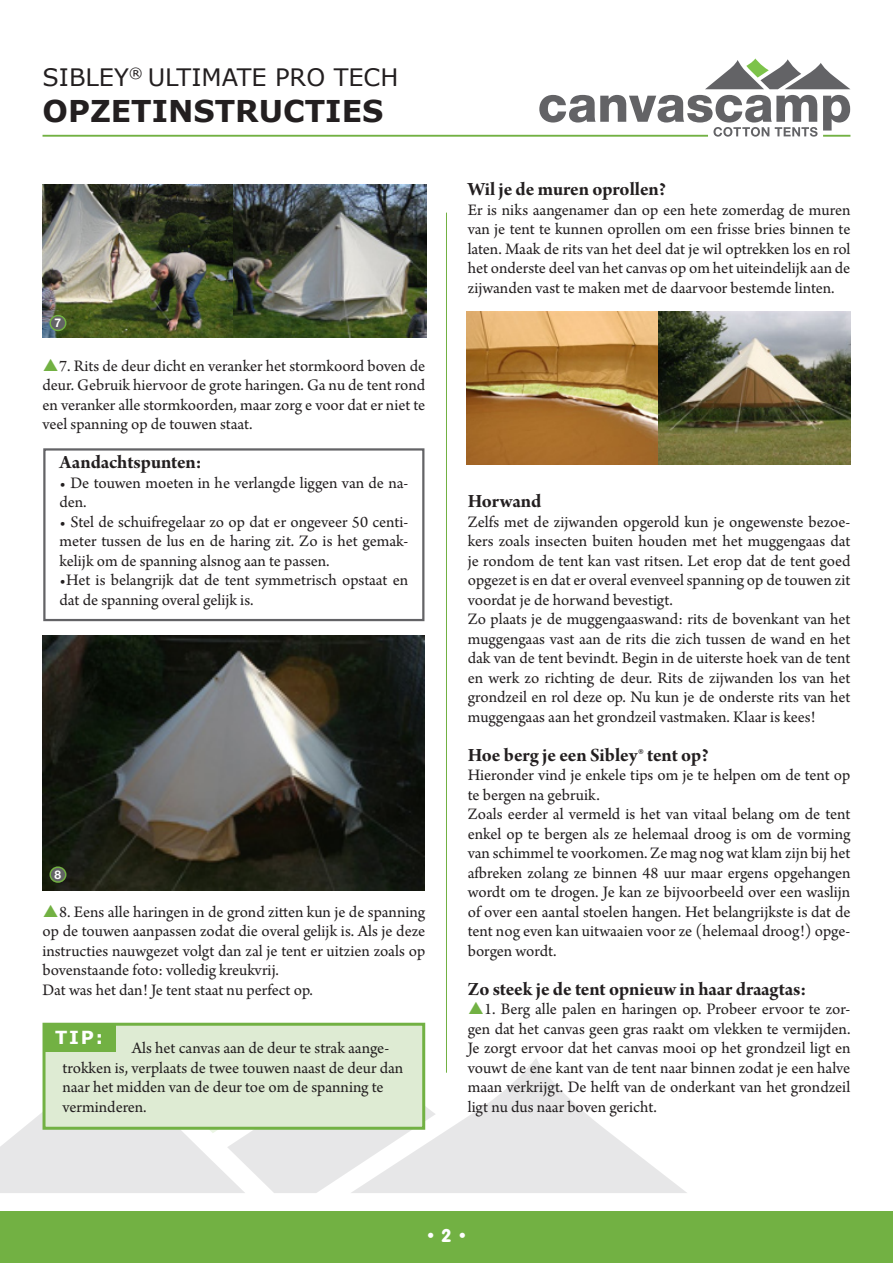
<style>
.page{position:relative;width:893px;height:1263px;background:#fff}
.page>*{position:absolute;margin:0;border:0;box-sizing:border-box;transform-origin:0 0}
.t1{font:700 30px "Verdana";color:#231f20}
.t2{font:24px "Verdana";color:#231f20}
.Titel{font:19.8px "Arno Pro Bold Subhead";letter-spacing:-.005em;color:#231f20}
.t3{font:700 18px "Verdana";color:#fff}
.t4{font:18px "VAG Rounded BT";color:#fff}
.lopende_tekst{font:16.8px/19.5px "Arno Pro";letter-spacing:-.005em;color:#231f20;text-align:justify}
.t5{font:700 12px "Helvetica Neue LT";color:#fff}
</style>
<div class="page">
<div style="left:0;top:1211px;width:893px;height:52px;background:#72b143"></div>
<svg style="left:705px;top:58px;width:145px;height:31px"></svg>
<svg style="left:823px;top:95px;width:27px;height:36px"></svg>
<svg style="left:539px;top:95px;width:278px;height:42px"></svg>
<svg style="left:436px;top:1058px;width:251px;height:135px;fill:#e7e7e8"></svg>
<svg style="left:0;top:1035px;width:436px;height:158px"></svg>
<hr style="left:43px;top:135px;width:665px;height:2px;background:#72b143">
<hr style="left:823px;top:135px;width:27px;height:2px;background:#72b143">
<hr style="left:446px;top:213px;width:1px;height:860px;background:#72b143">
<img style="left:467px;top:312px;width:383px;height:153px">
<img style="left:43px;top:636px;width:382px;height:255px">
<div style="left:50px;top:867px;width:16px;height:15px;background:#636366;border-radius:50%"></div>
<div style="left:49px;top:866px;width:17px;height:17px;border:2px solid #72b143;border-radius:50%"></div>
<div style="left:43px;top:1023px;width:382px;height:107px;background:#deebd3;border:3px solid #72b143"></div>
<div style="left:43px;top:1023px;width:72px;height:28px;background:#72b143"></div>
<div style="left:43px;top:448px;width:381px;height:173px;border:2px solid #636366"></div>
<img style="left:43px;top:184px;width:383px;height:153px">
<div style="left:50px;top:316px;width:16px;height:14px;background:#636366;border-radius:50%"></div>
<div style="left:49px;top:315px;width:17px;height:16px;border:2px solid #72b143;border-radius:50%"></div>
<h2 class="t2" style="left:43px;top:62px;width:357px">SIBLEY<sup>®</sup> ULTIMATE PRO TECH</h2>
<h1 class="t1" style="left:43px;top:92px;width:342px">OPZETINSTRUCTIES</h1>
<p class="t5" style="left:55px;top:316px;width:8px">7</p>
<p class="lopende_tekst" style="left:43px;top:357px;width:384px;text-indent:17px">7. Rits de deur dicht en veranker het stormkoord boven de deur. Gebruik hiervoor de grote haringen. Ga nu de tent rond en veranker alle stormkoorden, maar zorg e voor dat er niet te veel spanning op de touwen staat.</p>
<p class="Titel" style="left:60px;top:451px;width:144px">Aandachtspunten:</p>
<p class="lopende_tekst" style="left:60px;top:474px;width:350px">• De touwen moeten in he verlangde liggen van de na&shy;den.</p>
<p class="lopende_tekst" style="left:60px;top:513px;width:350px">• Stel de schuifregelaar zo op dat er ongeveer 50 centi&shy;meter tussen de lus en de haring zit. Zo is het gemak&shy;kelijk om de spanning alsnog aan te passen.</p>
<p class="lopende_tekst" style="left:60px;top:571px;width:350px">•Het is belangrijk dat de tent symmetrisch opstaat en dat de spanning overal gelijk is.</p>
<p class="t5" style="left:55px;top:867px;width:8px">8</p>
<p class="lopende_tekst" style="left:43px;top:903px;width:384px;text-indent:17px">8. Eens alle haringen in de grond zitten kun je de spanning op de touwen aanpassen zodat die overal gelijk is. Als je deze instructies nauwgezet volgt dan zal je tent er uitzien zoals op bovenstaande foto: volledig kreukvrij.</p>
<p class="lopende_tekst" style="left:43px;top:981px;width:272px">Dat was het dan! Je tent staat nu perfect op.</p>
<p class="t3" style="left:55px;top:1026px;width:49px">TIP:</p>
<p class="lopende_tekst" style="left:63px;top:1039px;width:342px;text-align:left;text-indent:69px">Als het canvas aan de deur te strak aange&shy;trokken is, verplaats de twee touwen naast de deur dan naar het midden van de deur toe om de spanning te verminderen.</p>
<p class="Titel" style="left:468px;top:178px;width:200px">Wil je de muren oprollen?</p>
<p class="lopende_tekst" style="left:468px;top:201px;width:384px">Er is niks aangenamer dan op een hete zomerdag de muren van je tent te kunnen oprollen om een frisse bries binnen te laten. Maak de rits van het deel dat je wil optrekken los en rol het onderste deel van het canvas op om het uiteindelijk aan de zijwanden vast te maken met de daarvoor bestemde linten.</p>
<p class="Titel" style="left:468px;top:490px;width:75px">Horwand</p>
<p class="lopende_tekst" style="left:468px;top:513px;width:384px">Zelfs met de zijwanden opgerold kun je ongewenste bezoe&shy;kers zoals insecten buiten houden met het muggengaas dat je rondom de tent kan vast ritsen. Let erop dat de tent goed opgezet is en dat er overal evenveel spanning op de touwen zit voordat je de horwand bevestigt.</p>
<p class="lopende_tekst" style="left:468px;top:610px;width:384px">Zo plaats je de muggengaaswand: rits de bovenkant van het muggengaas vast aan de rits die zich tussen de wand en het dak van de tent bevindt. Begin in de uiterste hoek van de tent en werk zo richting de deur. Rits de zijwanden los van het grondzeil en rol deze op. Nu kun je de onderste rits van het muggengaas aan het grondzeil vastmaken. Klaar is kees!</p>
<p class="Titel" style="left:468px;top:743px;width:242px">Hoe berg je een Sibley® tent op?</p>
<p class="lopende_tekst" style="left:468px;top:766px;width:384px">Hieronder vind je enkele tips om je te helpen om de tent op te bergen na gebruik.</p>
<p class="lopende_tekst" style="left:468px;top:805px;width:384px">Zoals eerder al vermeld is het van vitaal belang om de tent enkel op te bergen als ze helemaal droog is om de vorming van schimmel te voorkomen. Ze mag nog wat klam zijn bij het afbreken zolang ze binnen 48 uur maar ergens opgehangen wordt om te drogen. Je kan ze bijvoorbeeld over een waslijn of over een aantal stoelen hangen. Het belangrijkste is dat de tent nog even kan uitwaaien voor ze (helemaal droog!) opge&shy;borgen wordt.</p>
<p class="Titel" style="left:468px;top:977px;width:340px">Zo steek je de tent opnieuw in haar draagtas:</p>
<p class="lopende_tekst" style="left:468px;top:1000px;width:384px;text-indent:17px">1. Berg alle palen en haringen op. Probeer ervoor te zor&shy;gen dat het canvas geen gras raakt om vlekken te vermijden.<br>Je zorgt ervoor dat het canvas mooi op het grondzeil ligt en vouwt de ene kant van de tent naar binnen zodat je een halve maan verkrijgt. De helft van de onderkant van het grondzeil ligt nu dus naar boven gericht.</p>
<p class="t4" style="left:425px;top:1224px;width:44px">• 2 •</p>
</div>
